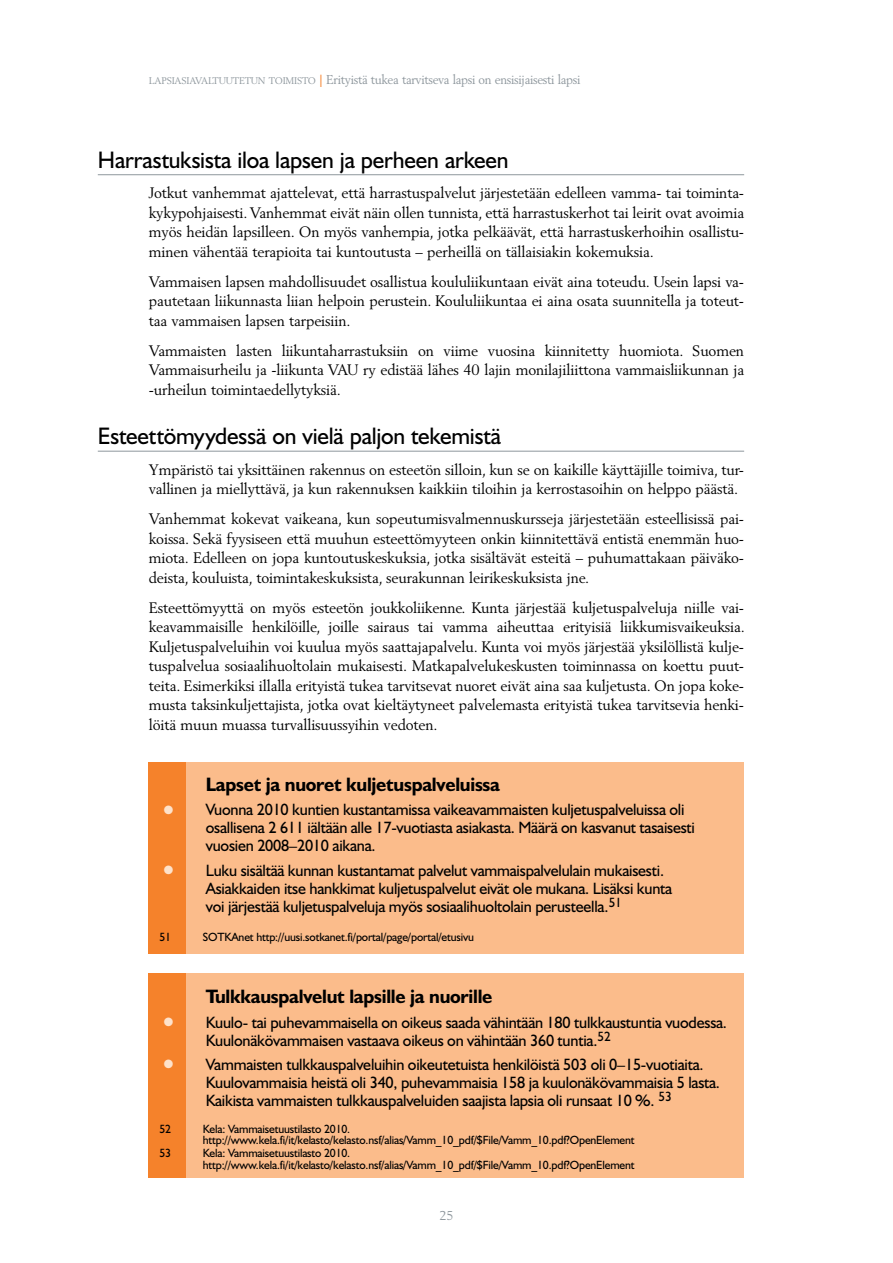
<style>
.page{position:relative;width:893px;height:1263px;background:#fff}
.page>*{position:absolute;margin:0;border:0;box-sizing:border-box;transform-origin:0 0}
.t1{font:24px "Humanist 521 BT";letter-spacing:-.005em;color:#000}
.t2{font:700 19.5px "Humanist 521 BT";letter-spacing:-.015em;color:#000}
.t3{font:16.5px/18px "Humanist 521 BT";letter-spacing:-.015em;color:#000}
.t4{font:15px/19.5px "Berling";letter-spacing:-.01em;color:#000;text-align:justify}
.t5{font:12.75px "Berling";letter-spacing:-.025em;color:#8e979d;scale:.96 1}
.t6{font:12.75px "Berling";letter-spacing:-.025em;color:#8e979d}
.t7{font:12px/11.2px "Humanist 521 BT";letter-spacing:-.015em;color:#000}
.s1{font-size:9.6px}
.s2{font-family:"Humanist 521 BT";font-weight:300;font-size:18px;color:#f5822b}
.s3{color:#fee2cb}
</style>
<div class="page">
<div style="left:149px;top:762px;width:595px;height:191px;background:#fbbc8b"></div>
<div style="left:149px;top:762px;width:37px;height:191px;background:#f5822b"></div>
<div style="left:149px;top:973px;width:595px;height:205px;background:#fbbc8b"></div>
<div style="left:149px;top:973px;width:37px;height:204px;background:#f5822b"></div>
<hr style="left:98px;top:174px;width:646px;height:1px;background:#8e979d">
<hr style="left:98px;top:451px;width:646px;height:1px;background:#8e979d">
<p class="t5" style="left:149px;top:72px;width:451px"><span class="s1">LAPSIASIAVALTUUTETUN TOIMISTO</span> <span class="s2">l</span> Erityistä tukea tarvitseva lapsi on ensisijaisesti lapsi</p>
<h1 class="t1" style="left:98px;top:145px;width:412px">Harrastuksista iloa lapsen ja perheen arkeen</h1>
<p class="t4" style="left:149px;top:183px;width:597px">Jotkut vanhemmat ajattelevat, että harrastuspalvelut järjestetään edelleen vamma- tai toiminta&shy;kykypohjaisesti. Vanhemmat eivät näin ollen tunnista, että harrastuskerhot tai leirit ovat avoimia myös heidän lapsilleen. On myös vanhempia, jotka pelkäävät, että harrastuskerhoihin osallistu&shy;minen vähentää terapioita tai kuntoutusta – perheillä on tällaisiakin kokemuksia.</p>
<p class="t4" style="left:149px;top:272px;width:597px">Vammaisen lapsen mahdollisuudet osallistua koululiikuntaan eivät aina toteudu. Usein lapsi va&shy;pautetaan liikunnasta liian helpoin perustein. Koululiikuntaa ei aina osata suunnitella ja toteut&shy;taa vammaisen lapsen tarpeisiin.</p>
<p class="t4" style="left:149px;top:341px;width:597px">Vammaisten lasten liikuntaharrastuksiin on viime vuosina kiinnitetty huomiota. Suomen Vammaisurheilu ja -liikunta VAU ry edistää lähes 40 lajin monilajiliittona vammaisliikunnan ja -urheilun toimintaedellytyksiä.</p>
<h1 class="t1" style="left:98px;top:421px;width:405px">Esteettömyydessä on vielä paljon tekemistä</h1>
<p class="t4" style="left:149px;top:459px;width:597px">Ympäristö tai yksittäinen rakennus on esteetön silloin, kun se on kaikille käyttäjille toimiva, tur&shy;vallinen ja miellyttävä, ja kun rakennuksen kaikkiin tiloihin ja kerrostasoihin on helppo päästä.</p>
<p class="t4" style="left:149px;top:509px;width:597px">Vanhemmat kokevat vaikeana, kun sopeutumisvalmennuskursseja järjestetään esteellisissä pai&shy;koissa. Sekä fyysiseen että muuhun esteettömyyteen onkin kiinnitettävä entistä enemmän huo&shy;miota. Edelleen on jopa kuntoutuskeskuksia, jotka sisältävät esteitä – puhumattakaan päiväko&shy;deista, kouluista, toimintakeskuksista, seurakunnan leirikeskuksista jne.</p>
<p class="t4" style="left:149px;top:598px;width:597px">Esteettömyyttä on myös esteetön joukkoliikenne. Kunta järjestää kuljetuspalveluja niille vai&shy;keavammaisille henkilöille, joille sairaus tai vamma aiheuttaa erityisiä liikkumisvaikeuksia.<br>Kuljetuspalveluihin voi kuulua myös saattajapalvelu. Kunta voi myös järjestää yksilöllistä kulje&shy;tuspalvelua sosiaalihuoltolain mukaisesti. Matkapalvelukeskusten toiminnassa on koettu puut&shy;teita. Esimerkiksi illalla erityistä tukea tarvitsevat nuoret eivät aina saa kuljetusta. On jopa koke&shy;musta taksinkuljettajista, jotka ovat kieltäytyneet palvelemasta erityistä tukea tarvitsevia henki&shy;löitä muun muassa turvallisuussyihin vedoten.</p>
<h2 class="t2" style="left:206px;top:772px;width:296px">Lapset ja nuoret kuljetuspalveluissa</h2>
<p class="t3" style="left:206px;top:800px;width:491px;text-indent:-42px"><span class="s3">●</span> Vuonna 2010 kuntien kustantamissa vaikeavammaisten kuljetuspalveluissa oli osallisena 2 611 iältään alle 17-vuotiasta asiakasta. Määrä on kasvanut tasaisesti vuosien 2008–2010 aikana.</p>
<p class="t3" style="left:206px;top:860px;width:468px;text-indent:-42px"><span class="s3">●</span> Luku sisältää kunnan kustantamat palvelut vammaispalvelulain mukaisesti.<br>Asiakkaiden itse hankkimat kuljetuspalvelut eivät ole mukana. Lisäksi kunta voi järjestää kuljetuspalveluja myös sosiaalihuoltolain perusteella.<sup>51</sup></p>
<p class="t7" style="left:159px;top:931px;width:13px">51</p>
<p class="t7" style="left:203px;top:931px;width:273px">SOTKAnet http://uusi.sotkanet.fi/portal/page/portal/etusivu</p>
<h2 class="t2" style="left:206px;top:984px;width:288px">Tulkkauspalvelut lapsille ja nuorille</h2>
<p class="t3" style="left:206px;top:1012px;width:523px;text-indent:-42px"><span class="s3">●</span> Kuulo- tai puhevammaisella on oikeus saada vähintään 180 tulkkaustuntia vuodessa.<br>Kuulonäkövammaisen vastaava oikeus on vähintään 360 tuntia.<sup>52</sup></p>
<p class="t3" style="left:206px;top:1055px;width:516px;text-indent:-42px"><span class="s3">●</span> Vammaisten tulkkauspalveluihin oikeutetuista henkilöistä 503 oli 0–15-vuotiaita.<br>Kuulovammaisia heistä oli 340, puhevammaisia 158 ja kuulonäkövammaisia 5 lasta.<br>Kaikista vammaisten tulkkauspalveluiden saajista lapsia oli runsaat 10 %. <sup>53</sup></p>
<p class="t7" style="left:159px;top:1123px;width:13px">52</p>
<p class="t7" style="left:203px;top:1123px;width:433px">Kela: Vammaisetuustilasto 2010. http://www.kela.fi/it/kelasto/kelasto.nsf/alias/Vamm_10_pdf/$File/Vamm_10.pdf?OpenElement</p>
<p class="t7" style="left:159px;top:1147px;width:13px">53</p>
<p class="t7" style="left:203px;top:1147px;width:433px">Kela: Vammaisetuustilasto 2010. http://www.kela.fi/it/kelasto/kelasto.nsf/alias/Vamm_10_pdf/$File/Vamm_10.pdf?OpenElement</p>
<p class="t6" style="left:439px;top:1208px;width:15px">25</p>
</div>
